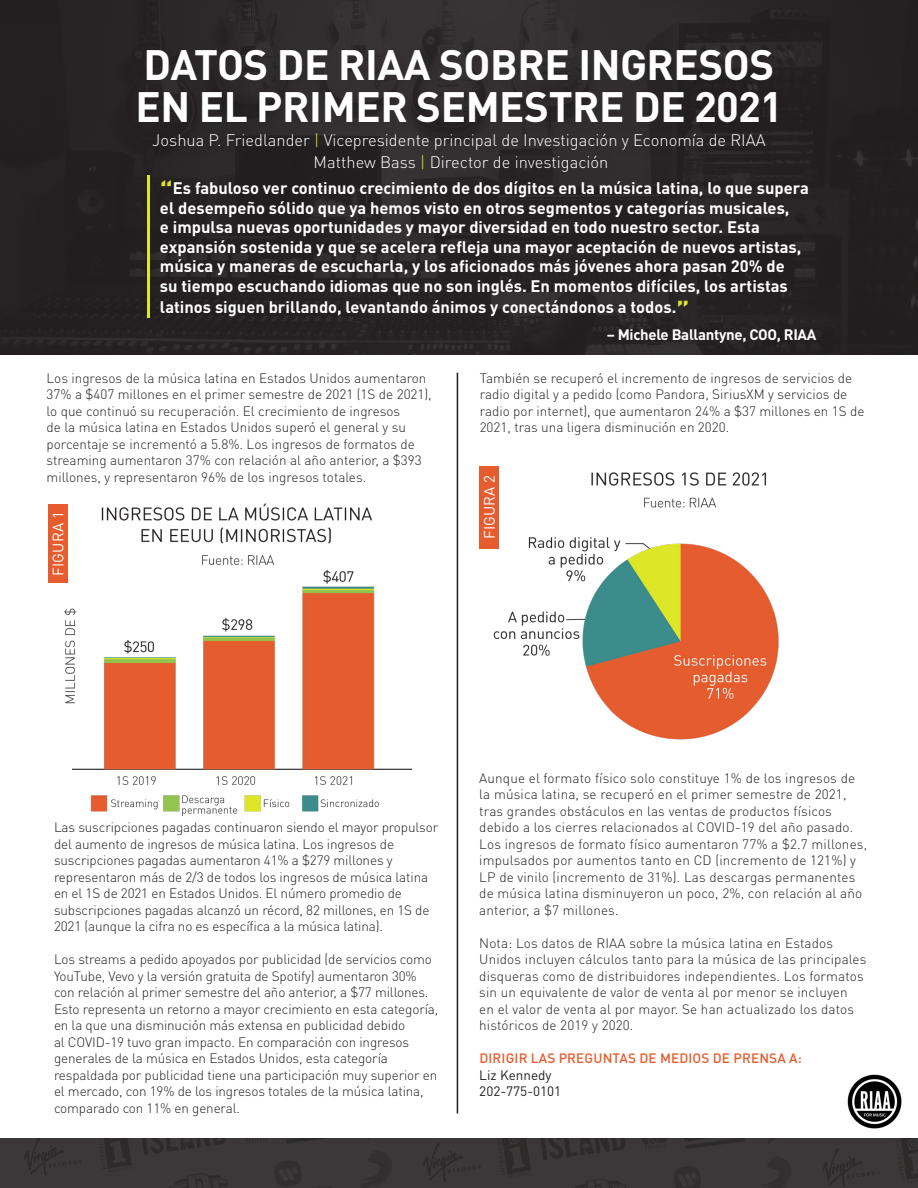
<style>
.page{position:relative;width:918px;height:1188px;background:#fff}
.page>*{position:absolute;margin:0;border:0;box-sizing:border-box;transform-origin:0 0}
.t1{font:700 42px "DINOT";letter-spacing:-.01em;color:#fff}
.t2{font:700 16.5px/19.5px "DINOT";color:#fff}
.t3{font:300 16.5px "DINOT";color:#fff}
.t4{font:700 15px "DINOT";letter-spacing:-.02em;color:#fff}
.t5{font:15px "DINOT";letter-spacing:.01em;color:#fff}
.body{font:300 13.5px/16.5px "DINOT";color:#231f20}
.t6{font:500 13.5px "DINOT";letter-spacing:.01em;color:#e65c2e}
.t7{font:13.5px "DINOT";color:#231f20}
.s1{color:#dee626}
.s2{font-size:27px;color:#dee626}
</style>
<div class="page">
<img style="left:0;top:0;width:918px;height:354px">
<div style="left:135px;top:46px;width:654px;height:138px;background:#2c2829"></div>
<hr style="left:147px;top:175px;width:2px;height:143px;background:#dee626">
<div style="left:0;top:1138px;width:918px;height:50px;background:linear-gradient(to right,#3a3637,#3a3637)"></div>
<hr style="left:457px;top:373px;width:1px;height:740px;background:#231f20">
<div style="left:479px;top:466px;width:20px;height:83px;background:#e65c2e"></div>
<img style="left:848px;top:1075px;width:54px;height:54px">
<img style="left:48px;top:503px;width:365px;height:313px">
<img style="left:493px;top:472px;width:286px;height:268px">
<p class="t1" style="left:144px;top:36px;width:632px">DATOS DE RIAA SOBRE INGRESOS</p>
<p class="t1" style="left:135px;top:78px;width:649px">EN EL PRIMER SEMESTRE DE 2021</p>
<p class="t3" style="left:152px;top:129px;width:615px">Joshua P. Friedlander <span class="s1">|</span> Vicepresidente principal de Investigación y Economía de RIAA</p>
<p class="t3" style="left:314px;top:151px;width:296px">Matthew Bass <span class="s1">|</span> Director de investigación</p>
<p class="t2" style="left:160px;top:178px;width:650px"><span class="s2">“</span>Es fabuloso ver continuo crecimiento de dos dígitos en la música latina, lo que supera el desempeño sólido que ya hemos visto en otros segmentos y categorías musicales,<br>e impulsa nuevas oportunidades y mayor diversidad en todo nuestro sector. Esta expansión sostenida y que se acelera refleja una mayor aceptación de nuevos artistas, música y maneras de escucharla, y los aficionados más jóvenes ahora pasan 20% de<br>su tiempo escuchando idiomas que no son inglés. En momentos difíciles, los artistas</p>
<p class="t2" style="left:160px;top:296px;width:531px">latinos siguen brillando, levantando ánimos y conectándonos a todos.<span class="s2">”</span></p>
<p class="t4" style="left:607px;top:324px;width:211px">– Michele Ballantyne, COO, RIAA</p>
<p class="body" style="left:47px;top:369px;width:387px">Los ingresos de la música latina en Estados Unidos aumentaron 37% a $407 millones en el primer semestre de 2021 (1S de 2021), lo que continuó su recuperación. El crecimiento de ingresos<br>de la música latina en Estados Unidos superó el general y su porcentaje se incrementó a 5.8%. Los ingresos de formatos de streaming aumentaron 37% con relación al año anterior, a $393 millones, y representaron 96% de los ingresos totales.</p>
<p class="body" style="left:480px;top:369px;width:386px">También se recuperó el incremento de ingresos de servicios de radio digital y a pedido (como Pandora, SiriusXM y servicios de radio por internet), que aumentaron 24% a $37 millones en 1S de 2021, tras una ligera disminución en 2020.</p>
<p class="t5" style="left:479px;top:539px;width:66px;rotate:-90deg">FIGURA 2</p>
<p class="t5" style="left:48px;top:576px;width:66px;rotate:-90deg">FIGURA 1</p>
<p class="body" style="left:54px;top:819px;width:386px">Las suscripciones pagadas continuaron siendo el mayor propulsor del aumento de ingresos de música latina. Los ingresos de suscripciones pagadas aumentaron 41% a $279 millones y representaron más de 2/3 de todos los ingresos de música latina en el 1S de 2021 en Estados Unidos. El número promedio de subscripciones pagadas alcanzó un récord, 82 millones, en 1S de 2021 (aunque la cifra no es específica a la música latina).</p>
<p class="body" style="left:54px;top:951px;width:386px">Los streams a pedido apoyados por publicidad (de servicios como YouTube, Vevo y la versión gratuita de Spotify) aumentaron 30% con relación al primer semestre del año anterior, a $77 millones.<br>Esto representa un retorno a mayor crecimiento en esta categoría, en la que una disminución más extensa en publicidad debido<br>al COVID-19 tuvo gran impacto. En comparación con ingresos generales de la música en Estados Unidos, esta categoría respaldada por publicidad tiene una participación muy superior en el mercado, con 19% de los ingresos totales de la música latina, comparado con 11% en general.</p>
<p class="body" style="left:479px;top:769px;width:389px">Aunque el formato físico solo constituye 1% de los ingresos de la música latina, se recuperó en el primer semestre de 2021, tras grandes obstáculos en las ventas de productos físicos debido a los cierres relacionados al COVID-19 del año pasado.<br>Los ingresos de formato físico aumentaron 77% a $2.7 millones, impulsados por aumentos tanto en CD (incremento de 121%) y LP de vinilo (incremento de 31%). Las descargas permanentes de música latina disminuyeron un poco, 2%, con relación al año anterior, a $7 millones.</p>
<p class="body" style="left:479px;top:934px;width:389px">Nota: Los datos de RIAA sobre la música latina en Estados Unidos incluyen cálculos tanto para la música de las principales disqueras como de distribuidores independientes. Los formatos sin un equivalente de valor de venta al por menor se incluyen<br>en el valor de venta al por mayor. Se han actualizado los datos históricos de 2019 y 2020.</p>
<p class="t6" style="left:479px;top:1049px;width:324px">DIRIGIR LAS PREGUNTAS DE MEDIOS DE PRENSA A:</p>
<p class="t7" style="left:479px;top:1066px;width:74px">Liz Kennedy</p>
<p class="t7" style="left:479px;top:1082px;width:83px">202-775-0101</p>
</div>
